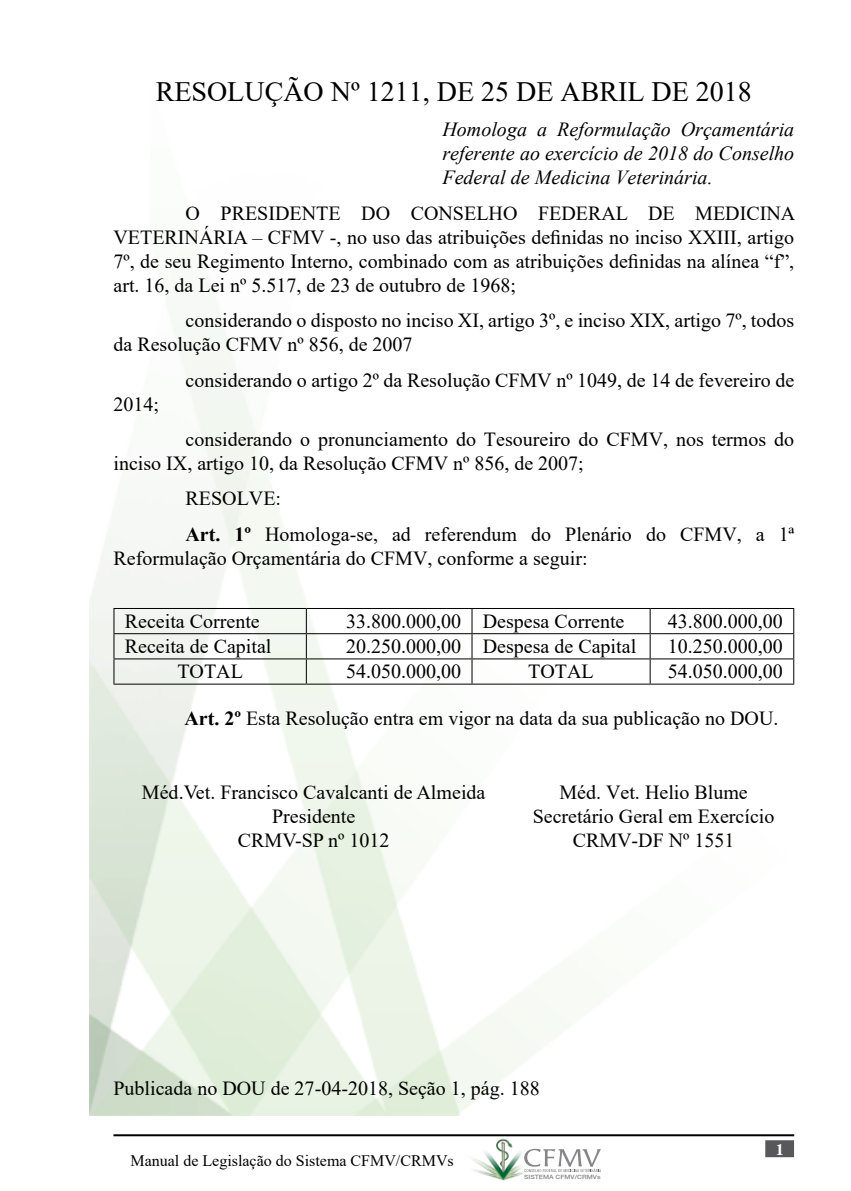
<style>
.page{position:relative;width:851px;height:1191px;background:#fff}
.page>*{position:absolute;margin:0;border:0;box-sizing:border-box;transform-origin:0 0}
.t1{font:28px "Times New Roman";color:#000}
.t2{font:20px/24px "Times New Roman";color:#000}
.t3{font:italic 20px/24px "Times New Roman";color:#000;text-align:justify}
.t4{font:16px "Times New Roman";color:#000}
.t5{font:700 16px "Times";color:#fff}
.t6{font:500 5.8px "Helvetica Neue";color:#868689;scale:1.16 1}
.s1{font-weight:700}
</style>
<div class="page">
<hr style="left:113px;top:1134px;width:681px;height:2px;background:#000">
<div style="left:765px;top:1140px;width:28px;height:17px;background:#58585a;border:2px solid #58585a"></div>
<img style="left:89px;top:308px;width:703px;height:807px">
<img style="left:452px;top:1134px;width:166px;height:47px">
<svg style="left:524px;top:1148px;width:77px;height:24px"></svg>
<hr style="left:113px;top:608px;width:193px;height:1px;background:#000">
<hr style="left:306px;top:608px;width:166px;height:1px;background:#000">
<hr style="left:472px;top:608px;width:178px;height:1px;background:#000">
<hr style="left:650px;top:608px;width:144px;height:1px;background:#000">
<hr style="left:113px;top:633px;width:193px;height:1px;background:#000">
<hr style="left:306px;top:633px;width:166px;height:1px;background:#000">
<hr style="left:472px;top:633px;width:178px;height:1px;background:#000">
<hr style="left:650px;top:633px;width:144px;height:1px;background:#000">
<hr style="left:113px;top:658px;width:193px;height:1px;background:#000">
<hr style="left:306px;top:658px;width:166px;height:1px;background:#000">
<hr style="left:472px;top:658px;width:178px;height:1px;background:#000">
<hr style="left:650px;top:658px;width:144px;height:1px;background:#000">
<hr style="left:113px;top:683px;width:193px;height:1px;background:#000">
<hr style="left:306px;top:683px;width:166px;height:1px;background:#000">
<hr style="left:472px;top:683px;width:178px;height:1px;background:#000">
<hr style="left:650px;top:683px;width:144px;height:1px;background:#000">
<svg style="left:113px;top:609px;width:1px;height:74px"></svg>
<svg style="left:306px;top:609px;width:1px;height:74px"></svg>
<svg style="left:471px;top:609px;width:1px;height:74px"></svg>
<svg style="left:649px;top:609px;width:1px;height:74px"></svg>
<svg style="left:793px;top:609px;width:1px;height:74px"></svg>
<h1 class="t1" style="left:156px;top:72px;width:597px">RESOLUÇÃO Nº 1211, DE 25 DE ABRIL DE 2018</h1>
<p class="t3" style="left:442px;top:117px;width:353px">Homologa a Reformulação Orçamentária referente ao exercício de 2018 do Conselho Federal de Medicina Veterinária.</p>
<p class="t2" style="left:113px;top:200px;width:683px;text-align:justify;text-indent:72px">O PRESIDENTE DO CONSELHO FEDERAL DE MEDICINA VETERINÁRIA – CFMV -, no uso das atribuições definidas no inciso XXIII, artigo 7º, de seu Regimento Interno, combinado com as atribuições definidas na alínea “f”, art. 16, da Lei nº 5.517, de 23 de outubro de 1968;</p>
<p class="t2" style="left:113px;top:308px;width:682px;text-indent:72px">considerando o disposto no inciso XI, artigo 3º, e inciso XIX, artigo 7º, todos da Resolução CFMV nº 856, de 2007</p>
<p class="t2" style="left:185px;top:367px;width:610px">considerando o artigo 2º da Resolução CFMV nº 1049, de 14 de fevereiro de</p>
<p class="t2" style="left:113px;top:391px;width:47px">2014;</p>
<p class="t2" style="left:113px;top:426px;width:682px;text-indent:72px">considerando o pronunciamento do Tesoureiro do CFMV, nos termos do inciso IX, artigo 10, da Resolução CFMV nº 856, de 2007;</p>
<p class="t2" style="left:185px;top:480px;width:610px;line-height:35.4px">RESOLVE:<br><span class="s1">Art. 1º</span> Homologa-se, ad referendum do Plenário do CFMV, a 1ª</p>
<p class="t2" style="left:113px;top:545px;width:475px">Reformulação Orçamentária do CFMV, conforme a seguir:</p>
<p class="t2" style="left:125px;top:608px;width:136px">Receita Corrente</p>
<p class="t2" style="left:346px;top:608px;width:280px">33.800.000,00 Despesa Corrente</p>
<p class="t2" style="left:667px;top:608px;width:116px">43.800.000,00</p>
<p class="t2" style="left:125px;top:634px;width:148px">Receita de Capital</p>
<p class="t2" style="left:346px;top:634px;width:291px">20.250.000,00 Despesa de Capital</p>
<p class="t2" style="left:667px;top:634px;width:116px">10.250.000,00</p>
<p class="t2" style="left:177px;top:659px;width:67px">TOTAL</p>
<p class="t2" style="left:346px;top:659px;width:116px">54.050.000,00</p>
<p class="t2" style="left:528px;top:659px;width:67px">TOTAL</p>
<p class="t2" style="left:667px;top:659px;width:116px">54.050.000,00</p>
<p class="t2" style="left:184px;top:705px;width:595px"><span class="s1">Art. 2º</span> Esta Resolução entra em vigor na data da sua publicação no DOU.</p>
<p class="t2" style="left:142px;top:780px;width:345px;text-align:center">Méd.Vet. Francisco Cavalcanti de Almeida<br>Presidente<br>CRMV-SP nº 1012</p>
<p class="t2" style="left:532px;top:780px;width:243px;text-align:center">Méd. Vet. Helio Blume<br>Secretário Geral em Exercício<br>CRMV-DF Nº 1551</p>
<p class="t2" style="left:113px;top:1075px;width:428px">Publicada no DOU de 27-04-2018, Seção 1, pág. 188</p>
<p class="t4" style="left:130px;top:1149px;width:325px">Manual de Legislação do Sistema CFMV/CRMVs</p>
<p class="t6" style="left:524px;top:1173px;width:67px">SISTEMA CFMV/CRMVs</p>
<p class="t5" style="left:775px;top:1140px;width:9px">1</p>
</div>
